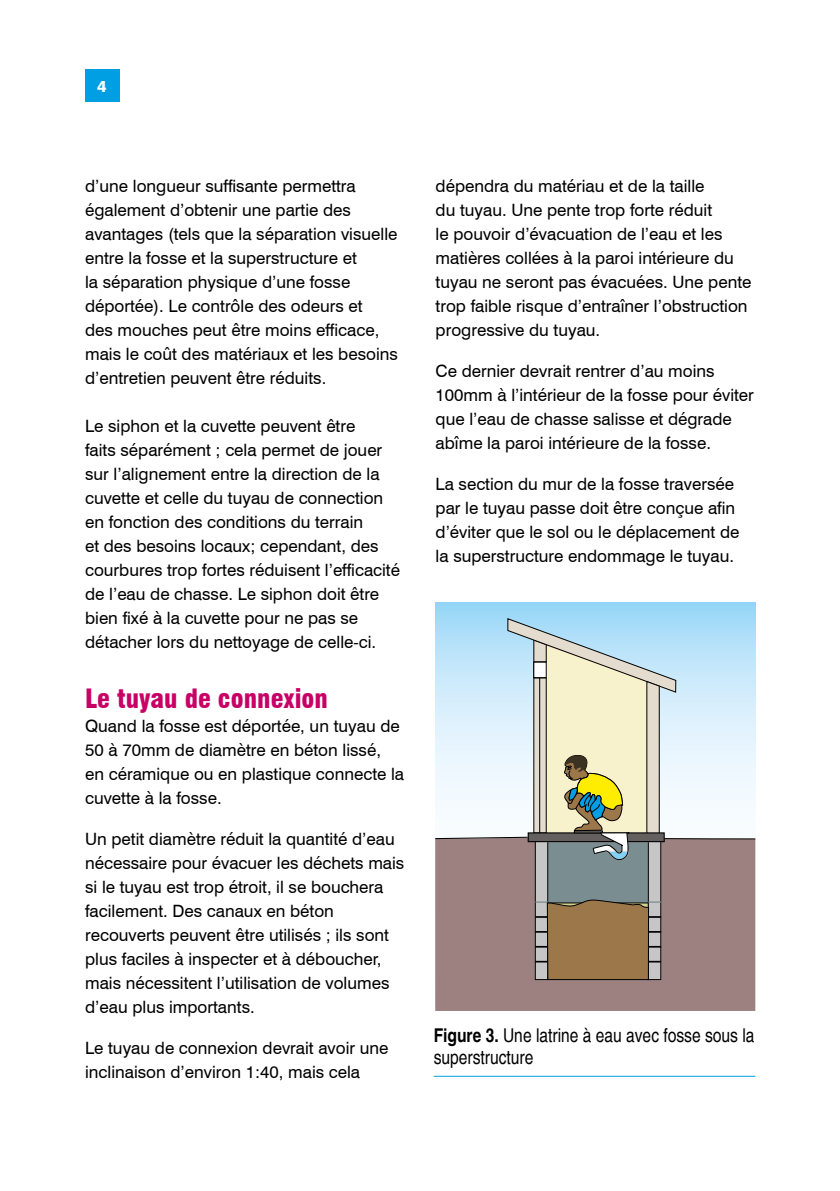
<style>
.page{position:relative;width:840px;height:1191px;background:#fff}
.page>*{position:absolute;margin:0;border:0;box-sizing:border-box;transform-origin:0 0}
.t1{font:900 condensed 26px "Swiss 721 BT";color:#c80065}
.t2{font:condensed 19px/22px "Helvetica";color:#000}
.t3{font:17px/24px "Swiss 721 BT";color:#000}
.t4{font:800 16px "Swiss 721 BT";color:#fff}
.s1{font-weight:700}
</style>
<div class="page">
<div style="left:85px;top:69px;width:34px;height:33px;background:#009fe3"></div>
<hr style="left:433px;top:1075px;width:321px;height:1px;background:#009fe3">
<div style="left:435px;top:602px;width:319px;height:384px;background:#99d7f7"></div>
<div style="left:435px;top:861px;width:319px;height:149px;background:#9d8181"></div>
<div style="left:535px;top:841px;width:125px;height:124px;background:#7a8e91"></div>
<div style="left:535px;top:841px;width:12px;height:138px;background:#c6c6c6"></div>
<div style="left:534px;top:841px;width:14px;height:139px;border:1px solid #000"></div>
<div style="left:648px;top:841px;width:12px;height:138px;background:#c6c6c6"></div>
<div style="left:647px;top:841px;width:14px;height:139px;border:1px solid #000"></div>
<svg style="left:535px;top:899px;width:125px;height:81px"></svg>
<svg style="left:435px;top:618px;width:319px;height:243px;background:#cedad8"></svg>
<p class="t4" style="left:97px;top:77px;width:11px">4</p>
<p class="t3" style="left:85px;top:173px;width:314px">d’une longueur suffisante permettra également d’obtenir une partie des avantages (tels que la séparation visuelle entre la fosse et la superstructure et<br>la séparation physique d’une fosse déportée). Le contrôle des odeurs et<br>des mouches peut être moins efficace, mais le coût des matériaux et les besoins d’entretien peuvent être réduits.</p>
<p class="t3" style="left:85px;top:413px;width:316px">Le siphon et la cuvette peuvent être<br>faits séparément ; cela permet de jouer sur l’alignement entre la direction de la cuvette et celle du tuyau de connection en fonction des conditions du terrain<br>et des besoins locaux; cependant, des courbures trop fortes réduisent l’efficacité de l’eau de chasse. Le siphon doit être bien fixé à la cuvette pour ne pas se détacher lors du nettoyage de celle-ci.</p>
<h1 class="t1" style="left:85px;top:682px;width:244px">Le tuyau de connexion</h1>
<p class="t3" style="left:85px;top:713px;width:320px">Quand la fosse est déportée, un tuyau de 50 à 70mm de diamètre en béton lissé, en céramique ou en plastique connecte la cuvette à la fosse.</p>
<p class="t3" style="left:85px;top:826px;width:320px">Un petit diamètre réduit la quantité d’eau nécessaire pour évacuer les déchets mais si le tuyau est trop étroit, il se bouchera facilement. Des canaux en béton recouverts peuvent être utilisés ; ils sont plus faciles à inspecter et à déboucher, mais nécessitent l’utilisation de volumes d’eau plus importants.</p>
<p class="t3" style="left:85px;top:1035px;width:304px">Le tuyau de connexion devrait avoir une inclinaison d’environ 1:40, mais cela</p>
<p class="t3" style="left:435px;top:173px;width:317px">dépendra du matériau et de la taille<br>du tuyau. Une pente trop forte réduit<br>le pouvoir d’évacuation de l’eau et les matières collées à la paroi intérieure du tuyau ne seront pas évacuées. Une pente trop faible risque d’entraîner l’obstruction progressive du tuyau.</p>
<p class="t3" style="left:435px;top:358px;width:319px">Ce dernier devrait rentrer d’au moins 100mm à l’intérieur de la fosse pour éviter que l’eau de chasse salisse et dégrade abîme la paroi intérieure de la fosse.</p>
<p class="t3" style="left:435px;top:471px;width:305px">La section du mur de la fosse traversée par le tuyau passe doit être conçue afin d’éviter que le sol ou le déplacement de la superstructure endommage le tuyau.</p>
<p class="t2" style="left:433px;top:1024px;width:322px"><span class="s1">Figure 3.</span> Une latrine à eau avec fosse sous la superstructure</p>
</div>
